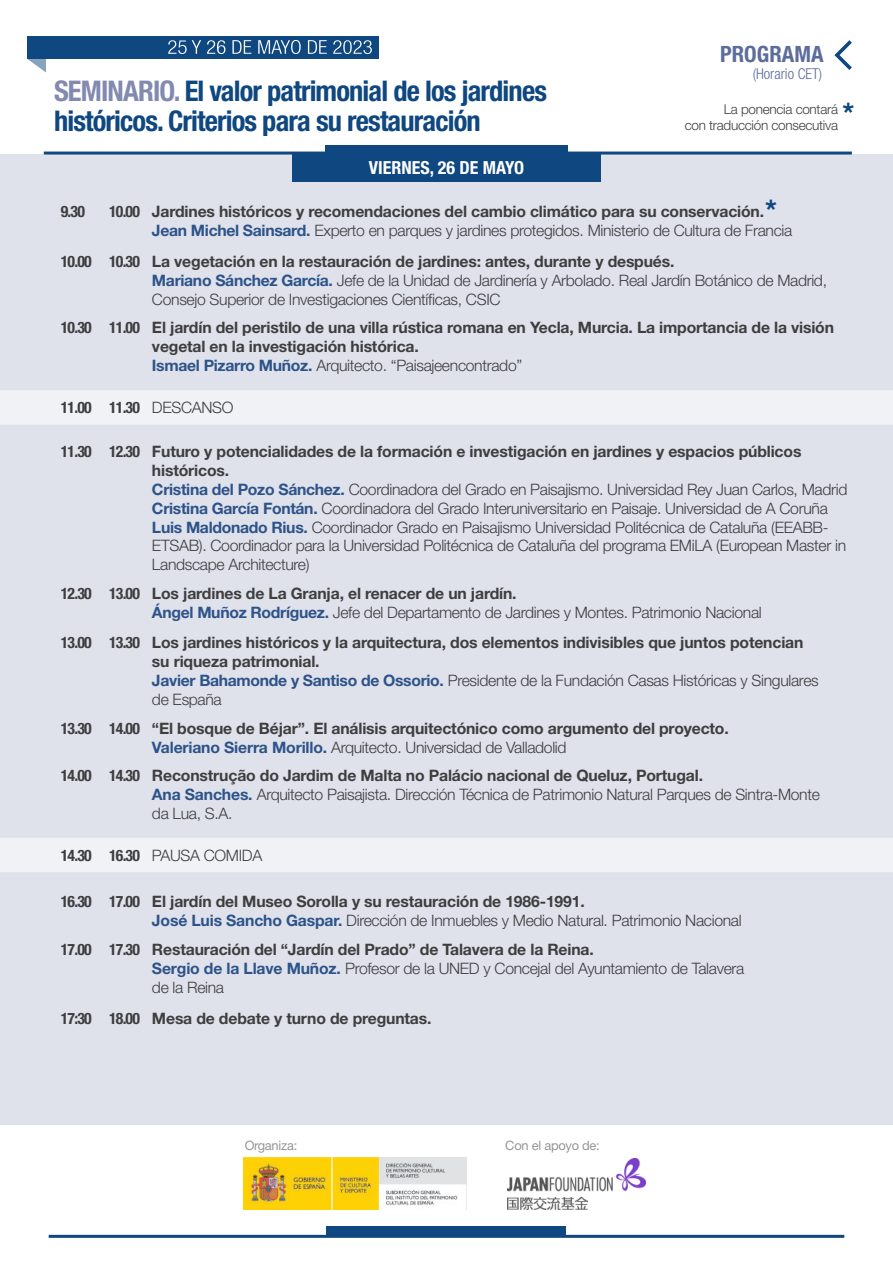
<style>
.page{position:relative;width:893px;height:1263px;background:#fff}
.page>*{position:absolute;margin:0;border:0;box-sizing:border-box;transform-origin:0 0}
.t1{font:700 condensed 28.5px "Helvetica Neue LT Std";letter-spacing:-.03em;color:#0f4780}
.t2{font:700 condensed 22.5px "Helvetica Neue LT Std";color:#5c6c9b}
.t3{font:700 condensed 18px "Helvetica Neue LT Std";color:#fff}
.t4{font:300 15.75px/18.9px "Helvetica Neue LT Std";letter-spacing:-.02em;color:#3e3e3f}
.t5{font:700 15.75px/18.9px "Helvetica Neue LT Std";letter-spacing:-.01em;color:#3e3e3f}
.t6{font:700 condensed 15.75px "Helvetica Neue LT Std";letter-spacing:-.05em;color:#3e3e3f}
.t7{font:300 condensed 15px "Helvetica Neue LT Std";color:#5c6c9b}
.t8{font:300 13.5px "Helvetica Neue LT Std";letter-spacing:-.02em;color:#3e3e3f}
.t9{font:12.9px "Helvetica Neue LT Std";letter-spacing:-.02em;color:#717275}
.s1{color:#838ab0}
.s2{font-weight:700;color:#2d5389}
</style>
<div class="page">
<img style="left:244px;top:1158px;width:222px;height:51px">
<img style="left:508px;top:1158px;width:137px;height:52px">
<hr style="left:49px;top:1235px;width:795px;height:3px;background:#0f4780">
<div style="left:327px;top:1227px;width:239px;height:10px;background:#0f4780"></div>
<svg style="left:27px;top:59px;width:19px;height:14px"></svg>
<div style="left:27px;top:36px;width:351px;height:23px;background:#0f4780"></div>
<div style="left:0;top:155px;width:893px;height:970px;background:#dfe1eb"></div>
<div style="left:292px;top:153px;width:309px;height:29px;background:#0f4780"></div>
<svg style="left:834px;top:40px;width:18px;height:30px"></svg>
<div style="left:0;top:390px;width:893px;height:35px;background:#f1f2f6"></div>
<div style="left:0;top:838px;width:893px;height:34px;background:#f1f2f6"></div>
<hr style="left:44px;top:152px;width:808px;height:3px;background:#0f4780">
<div style="left:325px;top:145px;width:243px;height:9px;background:#0f4780"></div>
<svg style="left:168px;top:40px;width:204px;height:14px"></svg>
<p class="t1" style="left:54px;top:74px;width:494px"><span class="s1">SEMINARIO.</span> El valor patrimonial de los jardines</p>
<p class="t1" style="left:54px;top:104px;width:428px">históricos. Criterios para su restauración</p>
<p class="t3" style="left:369px;top:157px;width:157px">VIERNES, 26 DE MAYO</p>
<p class="t2" style="left:720px;top:41px;width:105px">PROGRAMA</p>
<p class="t7" style="left:753px;top:66px;width:71px">(Horario CET)</p>
<p class="t1" style="left:843px;top:95px;width:13px">*</p>
<p class="t8" style="left:724px;top:101px;width:116px">La ponencia contará</p>
<p class="t8" style="left:685px;top:117px;width:155px">con traducción consecutiva</p>
<p class="t1" style="left:765px;top:193px;width:13px">*</p>
<p class="t6" style="left:61px;top:202px;width:26px">9.30</p>
<p class="t6" style="left:109px;top:202px;width:32px">10.00</p>
<p class="t5" style="left:152px;top:202px;width:614px">Jardines históricos y recomendaciones del cambio climático para su conservación.</p>
<p class="t4" style="left:152px;top:221px;width:642px"><span class="s2">Jean Michel Sainsard.</span> Experto en parques y jardines protegidos. Ministerio de Cultura de Francia</p>
<p class="t6" style="left:61px;top:252px;width:81px">10.00 10.30</p>
<p class="t5" style="left:152px;top:252px;width:524px">La vegetación en la restauración de jardines: antes, durante y después.</p>
<p class="t4" style="left:152px;top:271px;width:677px"><span class="s2">Mariano Sánchez García.</span> Jefe de la Unidad de Jardinería y Arbolado. Real Jardín Botánico de Madrid,<br>Consejo Superior de Investigaciones Científicas, CSIC</p>
<p class="t6" style="left:61px;top:318px;width:81px">10.30 11.00</p>
<p class="t5" style="left:152px;top:318px;width:684px">El jardín del peristilo de una villa rústica romana en Yecla, Murcia. La importancia de la visión vegetal en la investigación histórica.</p>
<p class="t4" style="left:152px;top:355px;width:372px"><span class="s2">Ismael Pizarro Muñoz.</span> Arquitecto. “Paisajeencontrado”</p>
<p class="t6" style="left:61px;top:398px;width:81px">11.00 11.30</p>
<p class="t4" style="left:152px;top:398px;width:83px">DESCANSO</p>
<p class="t6" style="left:61px;top:442px;width:81px">11.30 12.30</p>
<p class="t5" style="left:152px;top:441px;width:651px">Futuro y potencialidades de la formación e investigación en jardines y espacios públicos históricos.</p>
<p class="t4" style="left:152px;top:479px;width:697px"><span class="s2">Cristina del Pozo Sánchez.</span> Coordinadora del Grado en Paisajismo. Universidad Rey Juan Carlos, Madrid</p>
<p class="t4" style="left:152px;top:498px;width:677px"><span class="s2">Cristina García Fontán.</span> Coordinadora del Grado Interuniversitario en Paisaje. Universidad de A Coruña</p>
<p class="t4" style="left:152px;top:517px;width:696px"><span class="s2">Luis Maldonado Rius.</span> Coordinador Grado en Paisajismo Universidad Politécnica de Cataluña (EEABB-<br>ETSAB). Coordinador para la Universidad Politécnica de Cataluña del programa EMiLA (European Master in<br>Landscape Architecture)</p>
<p class="t6" style="left:61px;top:584px;width:81px">12.30 13.00</p>
<p class="t5" style="left:152px;top:584px;width:366px">Los jardines de La Granja, el renacer de un jardín.</p>
<p class="t4" style="left:152px;top:602px;width:611px"><span class="s2">Ángel Muñoz Rodríguez.</span> Jefe del Departamento de Jardines y Montes. Patrimonio Nacional</p>
<p class="t6" style="left:61px;top:633px;width:81px">13.00 13.30</p>
<p class="t5" style="left:152px;top:632px;width:653px">Los jardines históricos y la arquitectura, dos elementos indivisibles que juntos potencian</p>
<p class="t5" style="left:152px;top:651px;width:169px">su riqueza patrimonial.</p>
<p class="t4" style="left:152px;top:670px;width:668px"><span class="s2">Javier Bahamonde y Santiso de Ossorio.</span> Presidente de la Fundación Casas Históricas y Singulares</p>
<p class="t4" style="left:152px;top:689px;width:71px">de España</p>
<p class="t6" style="left:61px;top:719px;width:81px">13.30 14.00</p>
<p class="t5" style="left:152px;top:719px;width:578px">“El bosque de Béjar”. El análisis arquitectónico como argumento del proyecto.</p>
<p class="t4" style="left:152px;top:737px;width:416px"><span class="s2">Valeriano Sierra Morillo.</span> Arquitecto. Universidad de Valladolid</p>
<p class="t6" style="left:61px;top:766px;width:81px">14.00 14.30</p>
<p class="t5" style="left:152px;top:765px;width:553px">Reconstrução do Jardim de Malta no Palácio nacional de Queluz, Portugal.</p>
<p class="t4" style="left:152px;top:784px;width:669px"><span class="s2">Ana Sanches.</span> Arquitecto Paisajista. Dirección Técnica de Patrimonio Natural Parques de Sintra-Monte</p>
<p class="t4" style="left:152px;top:803px;width:82px">da Lua, S.A.</p>
<p class="t6" style="left:61px;top:846px;width:81px">14.30 16.30</p>
<p class="t4" style="left:152px;top:846px;width:112px">PAUSA COMIDA</p>
<p class="t6" style="left:61px;top:892px;width:81px">16.30 17.00</p>
<p class="t5" style="left:152px;top:892px;width:434px">El jardín del Museo Sorolla y su restauración de 1986-1991.</p>
<p class="t4" style="left:152px;top:911px;width:591px"><span class="s2">José Luis Sancho Gaspar.</span> Dirección de Inmuebles y Medio Natural. Patrimonio Nacional</p>
<p class="t6" style="left:61px;top:939px;width:81px">17.00 17.30</p>
<p class="t5" style="left:152px;top:939px;width:443px">Restauración del “Jardín del Prado” de Talavera de la Reina.</p>
<p class="t4" style="left:152px;top:958px;width:594px"><span class="s2">Sergio de la Llave Muñoz.</span> Profesor de la UNED y Concejal del Ayuntamiento de Talavera</p>
<p class="t4" style="left:152px;top:977px;width:74px">de la Reina</p>
<p class="t6" style="left:61px;top:1009px;width:81px">17:30 18.00</p>
<p class="t5" style="left:152px;top:1008px;width:281px">Mesa de debate y turno de preguntas.</p>
<p class="t9" style="left:244px;top:1138px;width:54px">Organiza:</p>
<p class="t9" style="left:505px;top:1138px;width:96px">Con el apoyo de:</p>
</div>
